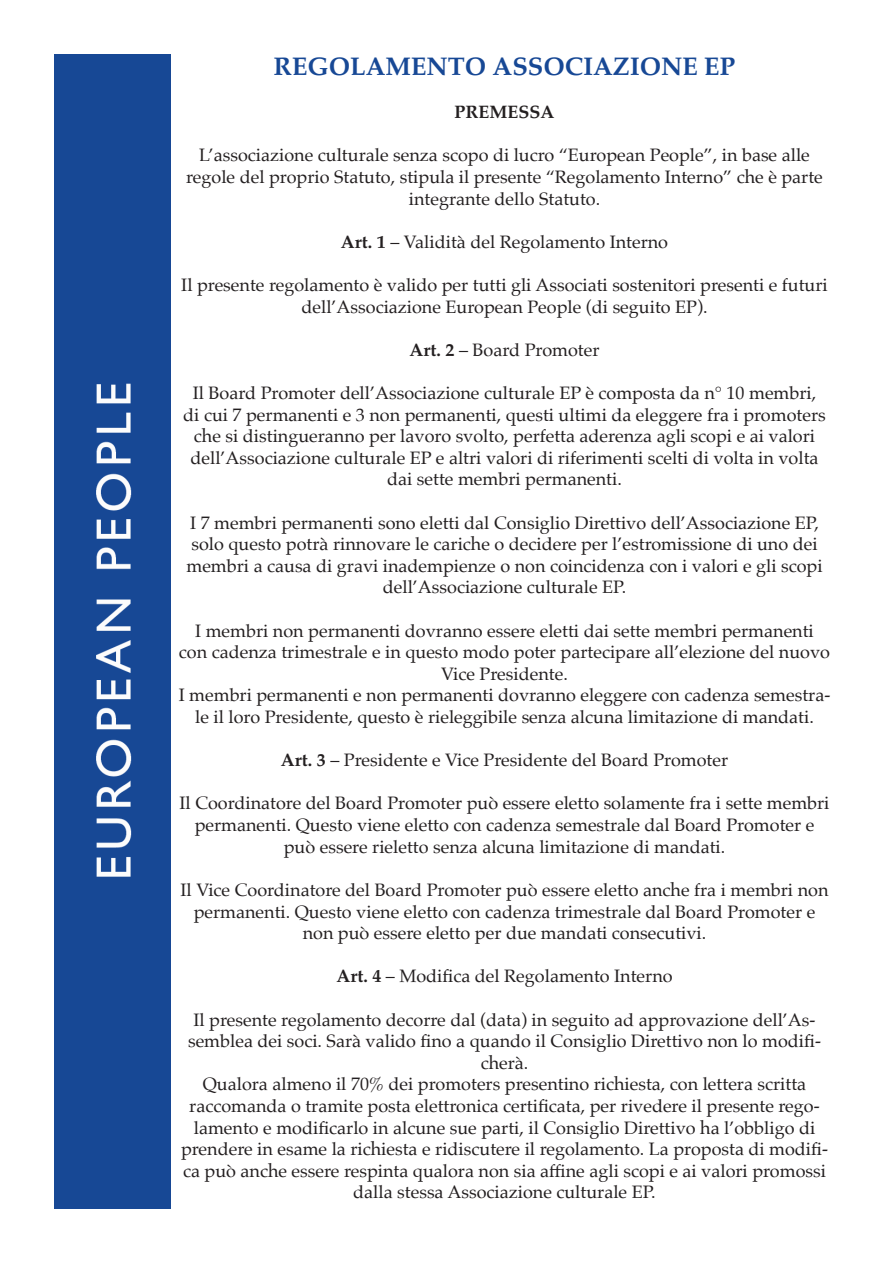
<style>
.page{position:relative;width:893px;height:1263px;background:#fff}
.page>*{position:absolute;margin:0;border:0;box-sizing:border-box;transform-origin:0 0}
.t1{font:700 25.5px "Palatino";color:#174895}
.t2{font:18px/21.6px "Palatino";color:#231f20;text-align:center}
.t3{font:700 18px "Palatino";color:#231f20}
.s1{font-weight:700}
</style>
<div class="page">
<div style="left:54px;top:54px;width:116px;height:1155px;background:#174895"></div>
<img style="left:96px;top:383px;width:36px;height:494px">
<h1 class="t1" style="left:274px;top:45px;width:463px">REGOLAMENTO ASSOCIAZIONE EP</h1>
<p class="t3" style="left:455px;top:97px;width:101px">PREMESSA</p>
<p class="t2" style="left:186px;top:144px;width:638px">L’associazione culturale senza scopo di lucro “European People”, in base alle regole del proprio Statuto, stipula il presente “Regolamento Interno” che è parte integrante dello Statuto.</p>
<p class="t2" style="left:341px;top:231px;width:329px"><span class="s1">Art. 1</span> – Validità del Regolamento Interno</p>
<p class="t2" style="left:181px;top:274px;width:648px">Il presente regolamento è valido per tutti gli Associati sostenitori presenti e futuri dell’Associazione European People (di seguito EP).</p>
<p class="t2" style="left:410px;top:339px;width:191px"><span class="s1">Art. 2</span> – Board Promoter</p>
<p class="t2" style="left:183px;top:382px;width:644px">Il Board Promoter dell’Associazione culturale EP è composta da n° 10 membri, di cui 7 permanenti e 3 non permanenti, questi ultimi da eleggere fra i promoters che si distingueranno per lavoro svolto, perfetta aderenza agli scopi e ai valori dell’Associazione culturale EP e altri valori di riferimenti scelti di volta in volta dai sette membri permanenti.</p>
<p class="t2" style="left:186px;top:512px;width:638px">I 7 membri permanenti sono eletti dal Consiglio Direttivo dell’Associazione EP, solo questo potrà rinnovare le cariche o decidere per l’estromissione di uno dei membri a causa di gravi inadempienze o non coincidenza con i valori e gli scopi dell’Associazione culturale EP.</p>
<p class="t2" style="left:179px;top:620px;width:653px">I membri non permanenti dovranno essere eletti dai sette membri permanenti<br>con cadenza trimestrale e in questo modo poter partecipare all’elezione del nuovo Vice Presidente.<br>I membri permanenti e non permanenti dovranno eleggere con cadenza semestra&shy;le il loro Presidente, questo è rieleggibile senza alcuna limitazione di mandati.</p>
<p class="t2" style="left:281px;top:749px;width:449px"><span class="s1">Art. 3</span> – Presidente e Vice Presidente del Board Promoter</p>
<p class="t2" style="left:180px;top:792px;width:651px">Il Coordinatore del Board Promoter può essere eletto solamente fra i sette membri permanenti. Questo viene eletto con cadenza semestrale dal Board Promoter e può essere rieletto senza alcuna limitazione di mandati.</p>
<p class="t2" style="left:181px;top:879px;width:649px">Il Vice Coordinatore del Board Promoter può essere eletto anche fra i membri non permanenti. Questo viene eletto con cadenza trimestrale dal Board Promoter e non può essere eletto per due mandati consecutivi.</p>
<p class="t2" style="left:336px;top:965px;width:338px"><span class="s1">Art. 4</span> – Modifica del Regolamento Interno</p>
<p class="t2" style="left:181px;top:1008px;width:649px">Il presente regolamento decorre dal (data) in seguito ad approvazione dell’As&shy;semblea dei soci. Sarà valido fino a quando il Consiglio Direttivo non lo modifi&shy;cherà.<br>Qualora almeno il 70% dei promoters presentino richiesta, con lettera scritta raccomanda o tramite posta elettronica certificata, per rivedere il presente rego&shy;lamento e modificarlo in alcune sue parti, il Consiglio Direttivo ha l’obbligo di prendere in esame la richiesta e ridiscutere il regolamento. La proposta di modifi&shy;ca può anche essere respinta qualora non sia affine agli scopi e ai valori promossi dalla stessa Associazione culturale EP.</p>
</div>
